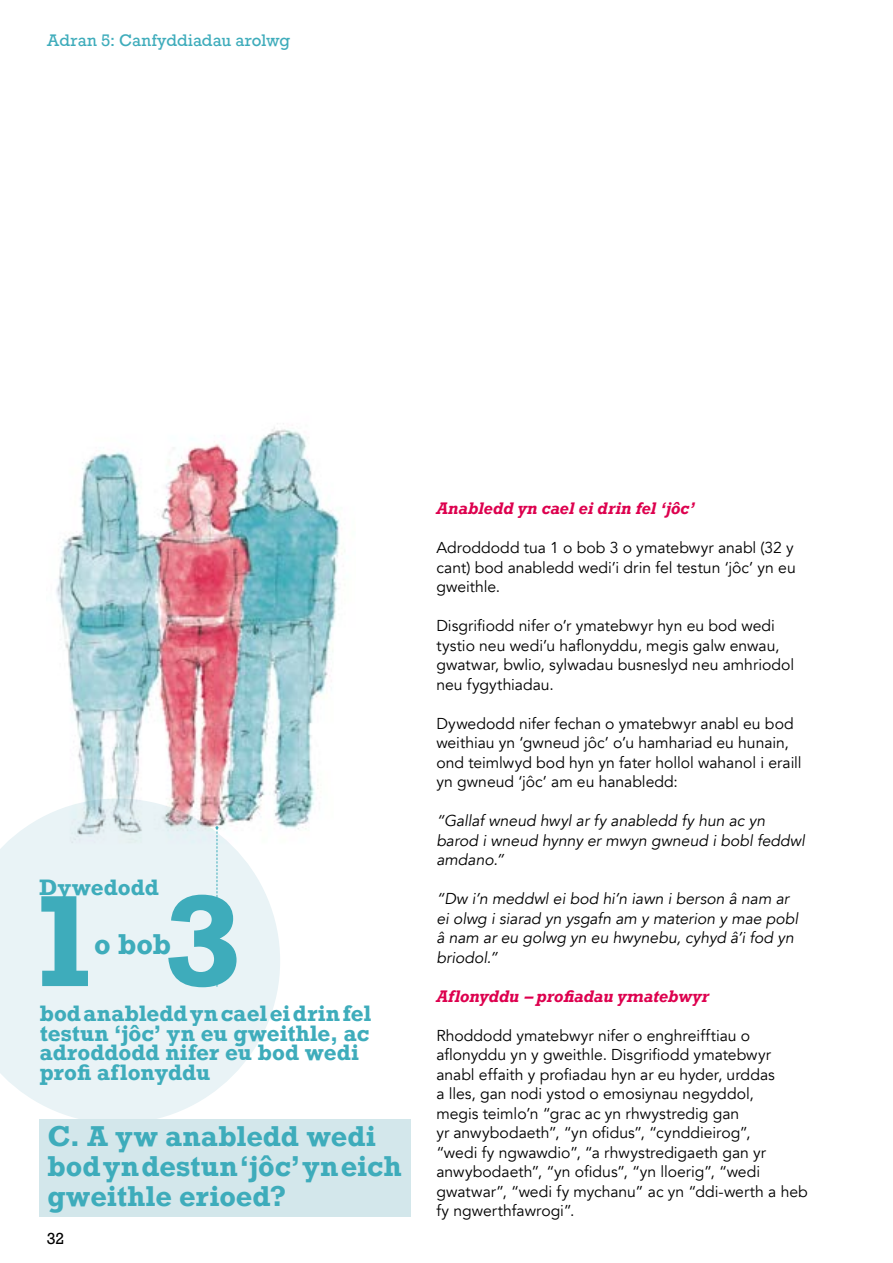
<style>
.page{position:relative;width:893px;height:1263px;background:#fff}
.page>*{position:absolute;margin:0;border:0;box-sizing:border-box;transform-origin:0 0}
.t1{font:700 122.1px "Rockwell";color:#3eacbb}
.t2{font:700 27px/30px "Rockwell";color:#3eacbb}
.t3{font:700 21px/19.5px "Rockwell";color:#3eacbb}
.t4{font:15.75px/19.5px "Avenir";color:#000}
.t5{font:italic 15.75px/19.5px "Avenir";color:#000}
.t6{font:italic 700 15.75px "Rockwell";letter-spacing:-.01em;color:#dd004e}
.t7{font:15.75px "Rockwell";color:#3eacbb}
.t8{font:15px "Rockwell";color:#000}
</style>
<div class="page">
<svg style="left:0;top:815px;width:280px;height:304px;background:#ebf4f7"></svg>
<img style="left:47px;top:423px;width:298px;height:429px">
<div style="left:39px;top:1119px;width:371px;height:97px;background:#d3e7eb"></div>
<svg style="left:215px;top:826px;width:3px;height:161px"></svg>
<p class="t7" style="left:47px;top:31px;width:245px">Adran 5: Canfyddiadau arolwg</p>
<h3 class="t3" style="left:39px;top:877px;width:121px">Dywedodd</h3>
<h1 class="t1" style="left:165px;top:863px;width:78px">3</h1>
<h1 class="t1" style="left:26px;top:863px;width:78px">1</h1>
<h2 class="t2" style="left:94px;top:929px;width:79px">o bob</h2>
<h3 class="t3" style="left:40px;top:1003px;width:333px">bod anabledd yn cael ei drin fel testun ‘jôc’ yn eu gweithle, ac adroddodd nifer eu bod wedi profi aflonyddu</h3>
<h2 class="t2" style="left:47px;top:1121px;width:356px">C. A yw anabledd wedi bod yn destun ‘jôc’ yn eich gweithle erioed?</h2>
<p class="t8" style="left:47px;top:1229px;width:19px">32</p>
<p class="t6" style="left:436px;top:498px;width:260px">Anabledd yn cael ei drin fel ‘jôc’</p>
<p class="t4" style="left:436px;top:538px;width:361px">Adroddodd tua 1 o bob 3 o ymatebwyr anabl (32 y cant) bod anabledd wedi’i drin fel testun ‘jôc’ yn eu gweithle.</p>
<p class="t4" style="left:436px;top:616px;width:359px">Disgrifiodd nifer o’r ymatebwyr hyn eu bod wedi tystio neu wedi’u haflonyddu, megis galw enwau, gwatwar, bwlio, sylwadau busneslyd neu amhriodol neu fygythiadau.</p>
<p class="t4" style="left:436px;top:714px;width:367px">Dywedodd nifer fechan o ymatebwyr anabl eu bod weithiau yn ‘gwneud jôc’ o’u hamhariad eu hunain, ond teimlwyd bod hyn yn fater hollol wahanol i eraill yn gwneud ‘jôc’ am eu hanabledd:</p>
<p class="t5" style="left:436px;top:811px;width:370px">“Gallaf wneud hwyl ar fy anabledd fy hun ac yn barod i wneud hynny er mwyn gwneud i bobl feddwl amdano.”</p>
<p class="t5" style="left:436px;top:889px;width:363px">“Dw i’n meddwl ei bod hi’n iawn i berson â nam ar ei olwg i siarad yn ysgafn am y materion y mae pobl â nam ar eu golwg yn eu hwynebu, cyhyd â’i fod yn briodol.”</p>
<p class="t6" style="left:436px;top:986px;width:274px">Aflonyddu – profiadau ymatebwyr</p>
<p class="t4" style="left:436px;top:1026px;width:373px">Rhoddodd ymatebwyr nifer o enghreifftiau o aflonyddu yn y gweithle. Disgrifiodd ymatebwyr anabl effaith y profiadau hyn ar eu hyder, urddas<br>a lles, gan nodi ystod o emosiynau negyddol,<br>megis teimlo’n “grac ac yn rhwystredig gan<br>yr anwybodaeth”, “yn ofidus”, “cynddieirog”,<br>“wedi fy ngwawdio”, “a rhwystredigaeth gan yr anwybodaeth”, “yn ofidus”, “yn lloerig”, “wedi gwatwar”, “wedi fy mychanu” ac yn “ddi-werth a heb fy ngwerthfawrogi”.</p>
</div>
